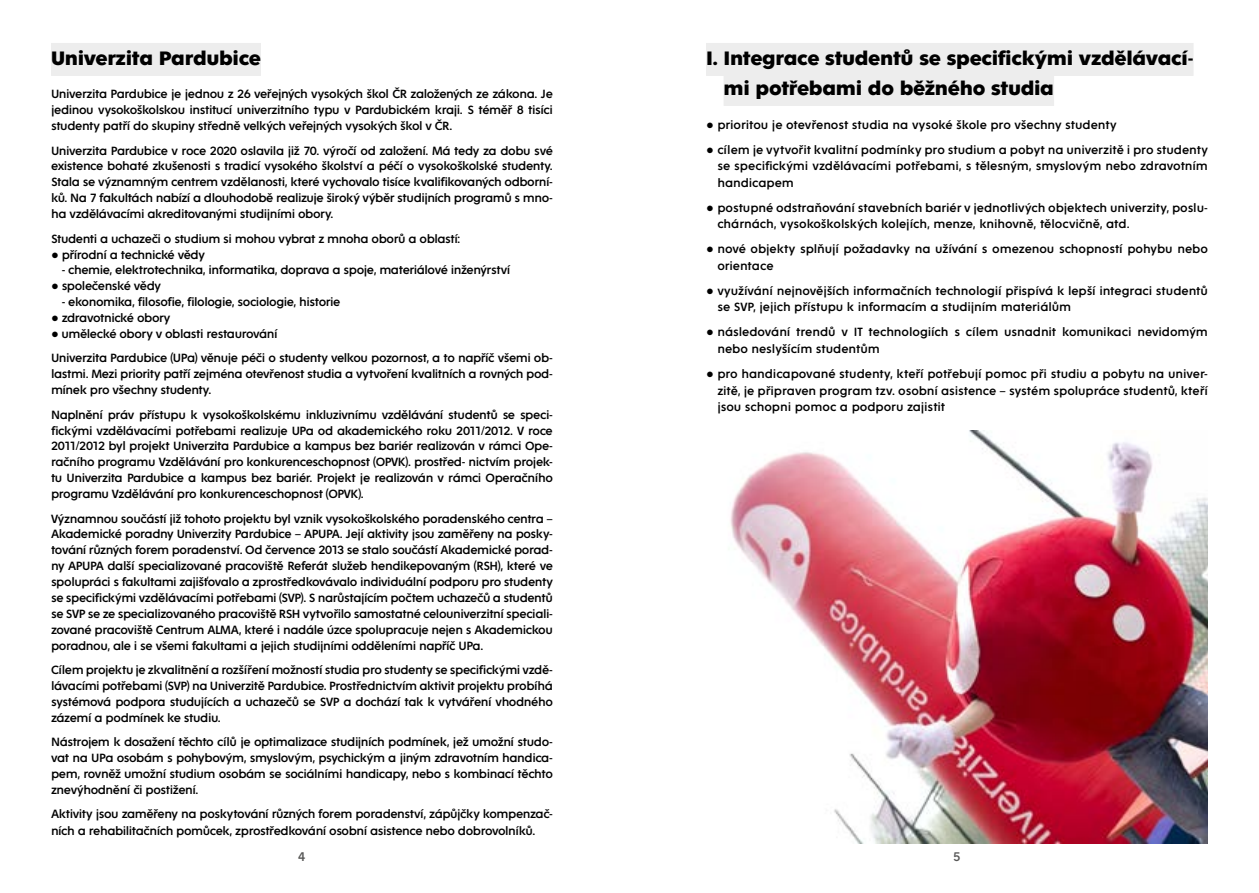
<style>
.page{position:relative;width:1259px;height:893px;background:#fff}
.page>*{position:absolute;margin:0;border:0;box-sizing:border-box;transform-origin:0 0}
.t1{font:700 21px/30px "Fenomen Sans";letter-spacing:-.015em;color:#000}
.t2{font:13.5px "Fenomen Sans";color:#575756}
.t3{font:12.9px/15.9px "Fenomen Sans";letter-spacing:-.03em;color:#000;text-align:justify}
.t4{font:12.9px/16.5px "Fenomen Sans";letter-spacing:-.005em;color:#000}
.t5{font:12.9px/16.5px "Fenomen Sans";letter-spacing:-.01em;color:#000}
.s1{font-family:"Arial"}
</style>
<div class="page">
<div style="left:51px;top:43px;width:210px;height:33px;background:#ededed"></div>
<div style="left:706px;top:43px;width:487px;height:33px;background:#ededed"></div>
<div style="left:723px;top:73px;width:331px;height:33px;background:#ededed"></div>
<img style="left:730px;top:430px;width:478px;height:413px">
<h1 class="t1" style="left:51px;top:44px;width:211px">Univerzita Pardubice</h1>
<p class="t3" style="left:51px;top:86px;width:503px">Univerzita Pardubice je jednou z 26 veřejných vysokých škol ČR založených ze zákona. Je jedinou vysokoškolskou institucí univerzitního typu v Pardubickém kraji. S téměř 8 tisíci studenty patří do skupiny středně velkých veřejných vysokých škol v ČR.</p>
<p class="t3" style="left:51px;top:143px;width:503px">Univerzita Pardubice v roce 2020 oslavila již 70. výročí od založení. Má tedy za dobu své existence bohaté zkušenosti s tradicí vysokého školství a péčí o vysokoškolské studenty.<br>Stala se významným centrem vzdělanosti, které vychovalo tisíce kvalifikovaných odborní&shy;ků. Na 7 fakultách nabízí a dlouhodobě realizuje široký výběr studijních programů s mno&shy;ha vzdělávacími akreditovanými studijními obory.</p>
<p class="t3" style="left:51px;top:231px;width:411px">Studenti a uchazeči o studium si mohou vybrat z mnoha oborů a oblastí:</p>
<p class="t3" style="left:51px;top:246px;width:155px"><span class="s1">●</span> přírodní a technické vědy</p>
<p class="t3" style="left:62px;top:262px;width:450px">- chemie, elektrotechnika, informatika, doprava a spoje, materiálové inženýrství</p>
<p class="t3" style="left:51px;top:278px;width:112px"><span class="s1">●</span> společenské vědy</p>
<p class="t3" style="left:62px;top:294px;width:280px">- ekonomika, filosofie, filologie, sociologie, historie</p>
<p class="t3" style="left:51px;top:310px;width:121px"><span class="s1">●</span> zdravotnické obory</p>
<p class="t3" style="left:51px;top:322px;width:503px;line-height:24.5px"><span class="s1">●</span> umělecké obory v oblasti restaurování<br>Univerzita Pardubice (UPa) věnuje péči o studenty velkou pozornost, a to napříč všemi ob-</p>
<p class="t3" style="left:51px;top:366px;width:503px">lastmi. Mezi priority patří zejména otevřenost studia a vytvoření kvalitních a rovných pod&shy;mínek pro všechny studenty.</p>
<p class="t3" style="left:51px;top:407px;width:503px">Naplnění práv přístupu k vysokoškolskému inkluzivnímu vzdělávání studentů se speci&shy;fickými vzdělávacími potřebami realizuje UPa od akademického roku 2011/2012. V roce 2011/2012 byl projekt Univerzita Pardubice a kampus bez bariér realizován v rámci Ope&shy;račního programu Vzdělávání pro konkurenceschopnost (OPVK). prostřed- nictvím projek&shy;tu Univerzita Pardubice a kampus bez bariér. Projekt je realizován v rámci Operačního programu Vzdělávání pro konkurenceschopnost (OPVK).</p>
<p class="t3" style="left:51px;top:510px;width:503px">Významnou součástí již tohoto projektu byl vznik vysokoškolského poradenského centra – Akademické poradny Univerzity Pardubice – APUPA. Její aktivity jsou zaměřeny na posky&shy;tování různých forem poradenství. Od července 2013 se stalo součástí Akademické porad&shy;ny APUPA další specializované pracoviště Referát služeb hendikepovaným (RSH), které ve spolupráci s fakultami zajišťovalo a zprostředkovávalo individuální podporu pro studenty se specifickými vzdělávacími potřebami (SVP). S narůstajícím počtem uchazečů a studentů se SVP se ze specializovaného pracoviště RSH vytvořilo samostatné celouniverzitní speciali&shy;zované pracoviště Centrum ALMA, které i nadále úzce spolupracuje nejen s Akademickou poradnou, ale i se všemi fakultami a jejich studijními odděleními napříč UPa.</p>
<p class="t3" style="left:51px;top:662px;width:503px">Cílem projektu je zkvalitnění a rozšíření možností studia pro studenty se specifickými vzdě&shy;lávacími potřebami (SVP) na Univerzitě Pardubice. Prostřednictvím aktivit projektu probíhá systémová podpora studujících a uchazečů se SVP a dochází tak k vytváření vhodného zázemí a podmínek ke studiu.</p>
<p class="t3" style="left:51px;top:734px;width:503px">Nástrojem k dosažení těchto cílů je optimalizace studijních podmínek, jež umožní studo&shy;vat na UPa osobám s pohybovým, smyslovým, psychickým a jiným zdravotním handica&shy;pem, rovněž umožní studium osobám se sociálními handicapy, nebo s kombinací těchto znevýhodnění či postižení.</p>
<p class="t3" style="left:51px;top:806px;width:503px;line-height:16.4px">Aktivity jsou zaměřeny na poskytování různých forem poradenství, zápůjčky kompenzač&shy;ních a rehabilitačních pomůcek, zprostředkování osobní asistence nebo dobrovolníků.</p>
<h1 class="t1" style="left:723px;top:44px;width:471px;text-indent:-18px">I. Integrace studentů se specifickými vzdělávací&shy;mi potřebami do běžného studia</h1>
<p class="t4" style="left:706px;top:117px;width:412px"><span class="s1">●</span> prioritou je otevřenost studia na vysoké škole pro všechny studenty</p>
<p class="t3" style="left:717px;top:142px;width:492px;line-height:16.5px;text-indent:-11px"><span class="s1">●</span> cílem je vytvořit kvalitní podmínky pro studium a pobyt na univerzitě i pro studenty se specifickými vzdělávacími potřebami, s tělesným, smyslovým nebo zdravotním handicapem</p>
<p class="t4" style="left:717px;top:200px;width:492px;text-indent:-11px"><span class="s1">●</span> postupné odstraňování stavebních bariér v jednotlivých objektech univerzity, poslu&shy;chárnách, vysokoškolských kolejích, menze, knihovně, tělocvičně, atd.</p>
<p class="t4" style="left:717px;top:241px;width:492px;text-indent:-11px"><span class="s1">●</span> nové objekty splňují požadavky na užívání s omezenou schopností pohybu nebo orientace</p>
<p class="t5" style="left:717px;top:283px;width:492px;text-indent:-11px"><span class="s1">●</span> využívání nejnovějších informačních technologií přispívá k lepší integraci studentů se SVP, jejich přístupu k informacím a studijním materiálům</p>
<p class="t5" style="left:717px;top:324px;width:492px;text-indent:-11px"><span class="s1">●</span> následování trendů v IT technologiích s cílem usnadnit komunikaci nevidomým nebo neslyšícím studentům</p>
<p class="t3" style="left:717px;top:366px;width:492px;line-height:16.5px;text-indent:-11px"><span class="s1">●</span> pro handicapované studenty, kteří potřebují pomoc při studiu a pobytu na univer&shy;zitě, je připraven program tzv. osobní asistence – systém spolupráce studentů, kteří jsou schopni pomoc a podporu zajistit</p>
<p class="t2" style="left:298px;top:850px;width:9px">4</p>
<p class="t2" style="left:953px;top:850px;width:9px">5</p>
</div>
